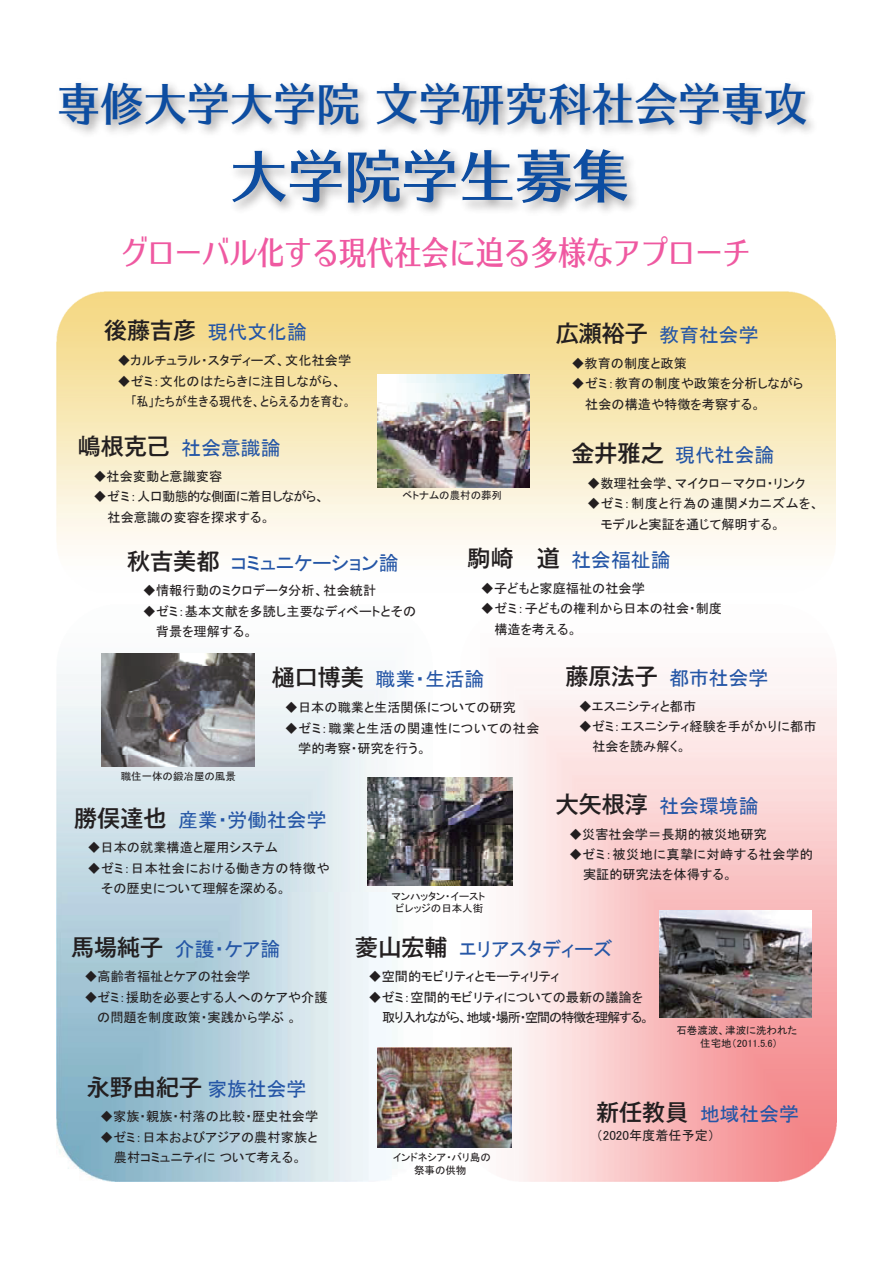
<style>
.page{position:relative;width:893px;height:1263px;background:#fff}
.page>*{position:absolute;margin:0;border:0;box-sizing:border-box;transform-origin:0 0}
.t1{font:57px "UD Typos 512 Std";color:#0d4da1}
.t2{font:45px "UD Typos 512 Std";color:#0d4da1;scale:.96 1}
.t3{font:33px "UD Typos 512 Std";color:#ef59a1;scale:.83 1}
.t4{font:500 23.1px "Gothic MB101 Pro";color:#231f20}
.t5{font:19.8px "MS P Gothic";color:#2556a6}
.t6{font:13.2px/20.5px "MS P Gothic";color:#231f20}
.t7{font:13.2px/20.5px "MS P Gothic";letter-spacing:.035em;color:#231f20}
.t8{font:13.2px/20.5px "MS P Gothic";letter-spacing:.045em;color:#231f20}
.t9{font:13.2px/20.5px "MS P Gothic";letter-spacing:-.05em;color:#231f20}
.t10{font:10.5px/13px "MS P Gothic";color:#231f20;text-align:center}
.s1{font-family:"Gothic MB101 Pro";font-weight:500;font-size:23.1px;color:#231f20}
.s2{font-family:"MS P Gothic";font-weight:400;font-size:19.8px;color:#2556a6}
</style>
<div class="page">
<img style="left:57px;top:653px;width:375px;height:529px">
<img style="left:461px;top:689px;width:375px;height:493px">
<img style="left:57px;top:291px;width:778px;height:254px">
<img style="left:660px;top:910px;width:152px;height:108px">
<img style="left:378px;top:374px;width:151px;height:114px">
<img style="left:102px;top:654px;width:152px;height:113px">
<img style="left:368px;top:778px;width:144px;height:107px">
<img style="left:377px;top:1047px;width:135px;height:101px">
<h2 class="t2" style="left:57px;top:66px;width:783px">専修大学大学院 文学研究科社会学専攻</h2>
<h1 class="t1" style="left:230px;top:128px;width:400px">大学院学生募集</h1>
<h3 class="t3" style="left:120px;top:225px;width:761px">グローバル化する現代社会に迫る多様なアプローチ</h3>
<h3 class="t5" style="left:104px;top:322px;width:204px"><span class="s1">後藤吉彦</span>現代文化論</h3>
<p class="t6" style="left:117px;top:350px;width:235px">◆カルチュラル・スタディーズ、文化社会学</p>
<p class="t6" style="left:131px;top:371px;width:222px;text-indent:-14px">◆ゼミ：文化のはたらきに注目しながら、<br>「私」たちが生きる現代を、とらえる力を育む。</p>
<h3 class="t5" style="left:78px;top:438px;width:204px"><span class="s1">嶋根克己</span>社会意識論</h3>
<p class="t6" style="left:93px;top:466px;width:130px">◆社会変動と意識変容</p>
<p class="t9" style="left:108px;top:486px;width:218px;text-indent:-14px">◆ゼミ：人口動態的な側面に着目しながら、社会意識の変容を探求する。</p>
<p class="t10" style="left:402px;top:489px;width:101px">ベトナムの農村の葬列</p>
<h3 class="t5" style="left:556px;top:325px;width:204px"><span class="s1">広瀬裕子</span>教育社会学</h3>
<p class="t6" style="left:571px;top:353px;width:117px">◆教育の制度と政策</p>
<p class="t6" style="left:585px;top:373px;width:220px;text-indent:-14px">◆ゼミ：教育の制度や政策を分析しながら社会の構造や特徴を考察する。</p>
<h3 class="t5" style="left:571px;top:445px;width:204px"><span class="s1">金井雅之</span>現代社会論</h3>
<p class="t6" style="left:587px;top:473px;width:220px">◆数理社会学、マイクロ－マクロ・リンク</p>
<p class="t8" style="left:601px;top:493px;width:220px;text-indent:-14px">◆ゼミ：制度と行為の連関メカニズムを、モデルと実証を通じて解明する。</p>
<h3 class="t5" style="left:127px;top:552px;width:273px"><span class="s1">秋吉美都</span>コミュニケーション論</h3>
<p class="t6" style="left:143px;top:580px;width:235px">◆情報行動のミクロデータ分析、社会統計</p>
<p class="t6" style="left:156px;top:601px;width:262px;text-indent:-13px">◆ゼミ：基本文献を多読し主要なディベートとその背景を理解する。</p>
<h3 class="t5" style="left:468px;top:550px;width:204px"><span class="s1">駒崎　道</span>社会福祉論</h3>
<p class="t6" style="left:481px;top:578px;width:166px">◆子どもと家庭福祉の社会学</p>
<p class="t6" style="left:494px;top:598px;width:229px;text-indent:-14px">◆ゼミ：子どもの権利から日本の社会・制度構造を考える。</p>
<p class="t10" style="left:121px;top:770px;width:117px">職住一体の鍛冶屋の風景</p>
<h3 class="t5" style="left:272px;top:669px;width:214px"><span class="s1">樋口博美</span>職業・生活論</h3>
<p class="t6" style="left:285px;top:697px;width:232px">◆日本の職業と生活関係についての研究</p>
<p class="t7" style="left:298px;top:717px;width:243px;text-indent:-13px">◆ゼミ：職業と生活の関連性についての社会学的考察・研究を行う。</p>
<h3 class="t5" style="left:74px;top:810px;width:254px"><span class="s1">勝俣達也</span>産業・労働社会学</h3>
<p class="t6" style="left:87px;top:837px;width:192px">◆日本の就業構造と雇用システム</p>
<p class="t7" style="left:101px;top:858px;width:230px;text-indent:-14px">◆ゼミ：日本社会における働き方の特徴やその歴史について理解を深める。</p>
<p class="t10" style="left:392px;top:889px;width:95px;line-height:12.6px">マンハッタン・イーストビレッジの日本人街</p>
<h3 class="t5" style="left:565px;top:668px;width:204px"><span class="s1">藤原法子</span>都市社会学</h3>
<p class="t6" style="left:579px;top:695px;width:119px">◆エスニシティと都市</p>
<p class="t6" style="left:592px;top:716px;width:226px;text-indent:-14px">◆ゼミ：エスニシティ経験を手がかりに都市社会を読み解く。</p>
<h3 class="t5" style="left:556px;top:796px;width:204px"><span class="s1">大矢根淳</span>社会環境論</h3>
<p class="t6" style="left:569px;top:823px;width:199px">◆災害社会学＝長期的被災地研究</p>
<p class="t7" style="left:583px;top:844px;width:232px;text-indent:-14px">◆ゼミ：被災地に真摯に対峙する社会学的実証的研究法を体得する。</p>
<h3 class="t5" style="left:71px;top:939px;width:211px"><span class="s1">馬場純子</span>介護・ケア論</h3>
<p class="t6" style="left:84px;top:966px;width:168px">◆高齢者福祉とケアの社会学</p>
<p class="t6" style="left:97px;top:987px;width:232px;text-indent:-13px">◆ゼミ：援助を必要とする人へのケアや介護の問題を制度政策・実践から学ぶ。</p>
<h3 class="t4" style="left:87px;top:1067px;width:221px">永野由紀子<span class="s2">家族社会学</span></h3>
<p class="t6" style="left:100px;top:1106px;width:220px">◆家族・親族・村落の比較・歴史社会学</p>
<p class="t6" style="left:100px;top:1127px;width:219px;text-align:center">◆ゼミ：日本およびアジアの農村家族と農村コミュニティに ついて考える。</p>
<h3 class="t5" style="left:355px;top:939px;width:259px"><span class="s1">菱山宏輔</span>エリアスタディーズ</h3>
<p class="t6" style="left:369px;top:966px;width:192px">◆空間的モビリティとモーティリティ</p>
<p class="t6" style="left:382px;top:987px;width:269px;text-indent:-14px">◆ゼミ：空間的モビリティについての最新の議論を取り入れながら、地域・場所・空間の特徴を理解する。</p>
<p class="t10" style="left:676px;top:1024px;width:122px">石巻渡波、津波に洗われた住宅地（2011.5.6）</p>
<p class="t10" style="left:393px;top:1151px;width:100px">インドネシア・バリ島の祭事の供物</p>
<h3 class="t5" style="left:596px;top:1104px;width:204px"><span class="s1">新任教員</span>地域社会学</h3>
<p class="t6" style="left:596px;top:1125px;width:120px">（2020年度着任予定）</p>
</div>
